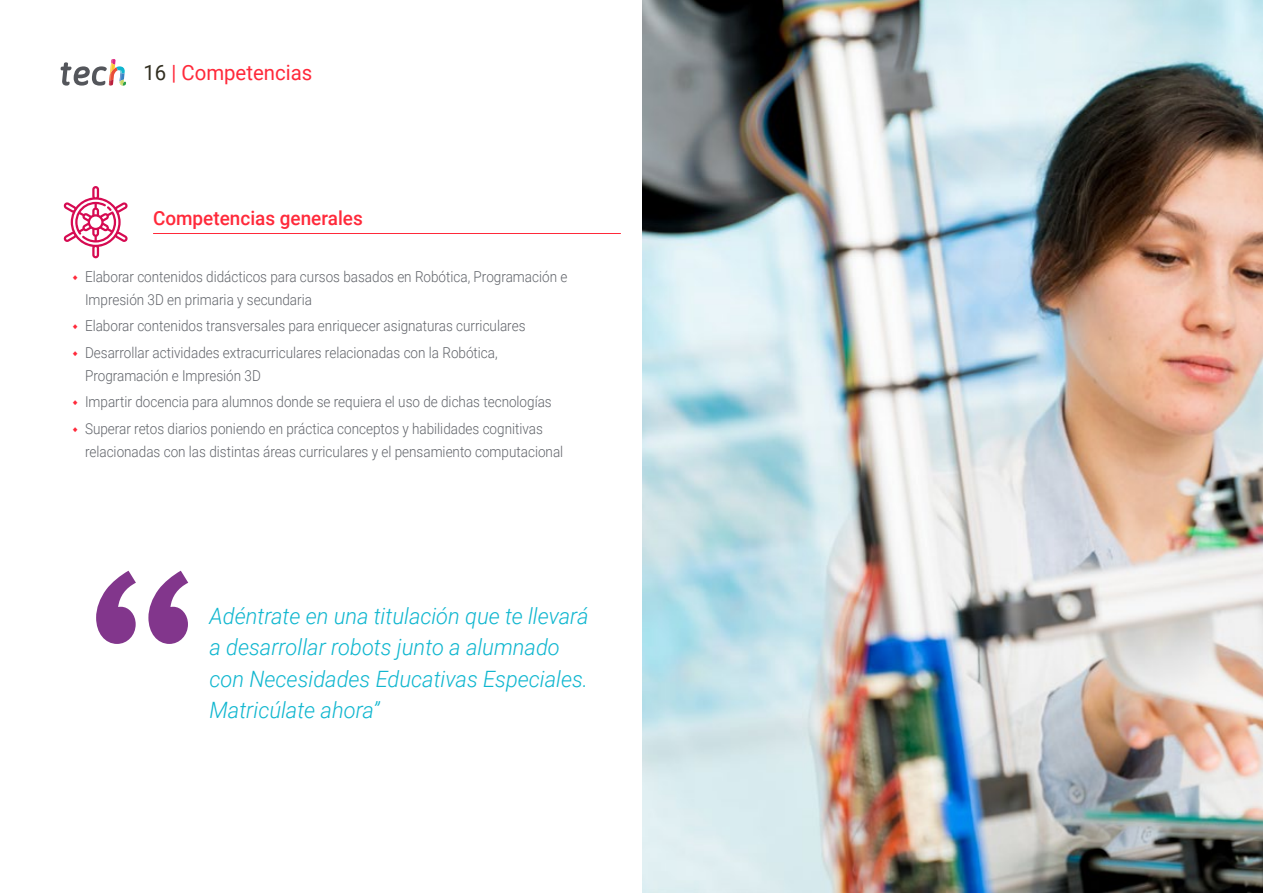
<style>
.page{position:relative;width:1263px;height:893px;background:#fff}
.page>*{position:absolute;margin:0;border:0;box-sizing:border-box;transform-origin:0 0}
.t1{font:italic 300 22.5px/31.5px "Roboto";color:#0fb6cf}
.t2{font:21px "Roboto";color:#ff293a}
.t3{font:500 19.5px "Roboto";color:#ff293a}
.t4{font:300 15px/26.7px "Roboto";color:#61646a;scale:.9 1}
.s1{color:#312e20}
</style>
<div class="page">
<img style="left:642px;top:0;width:621px;height:893px">
<hr style="left:153px;top:233px;width:468px;height:1px;background:#ff293a">
<svg style="left:63px;top:186px;width:65px;height:72px"></svg>
<svg style="left:61px;top:59px;width:65px;height:27px"></svg>
<svg style="left:96px;top:571px;width:92px;height:73px"></svg>
<h2 class="t2" style="left:144px;top:57px;width:170px"><span class="s1">16</span> | Competencias</h2>
<h3 class="t3" style="left:153px;top:205px;width:211px">Competencias generales</h3>
<p class="t4" style="left:85px;top:265px;width:537px;line-height:22.5px">Elaborar contenidos didácticos para cursos basados en Robótica, Programación e<br>Impresión 3D en primaria y secundaria</p>
<p class="t4" style="left:85px;top:312px;width:491px">Elaborar contenidos transversales para enriquecer asignaturas curriculares<br>Desarrollar actividades extracurriculares relacionadas con la Robótica,</p>
<p class="t4" style="left:85px;top:361px;width:520px">Programación e Impresión 3D<br>Impartir docencia para alumnos donde se requiera el uso de dichas tecnologías<br>Superar retos diarios poniendo en práctica conceptos y habilidades cognitivas</p>
<p class="t4" style="left:85px;top:437px;width:533px">relacionadas con las distintas áreas curriculares y el pensamiento computacional</p>
<h1 class="t1" style="left:209px;top:599px;width:380px">Adéntrate en una titulación que te llevará a desarrollar robots junto a alumnado con Necesidades Educativas Especiales.<br>Matricúlate ahora”</h1>
</div>
